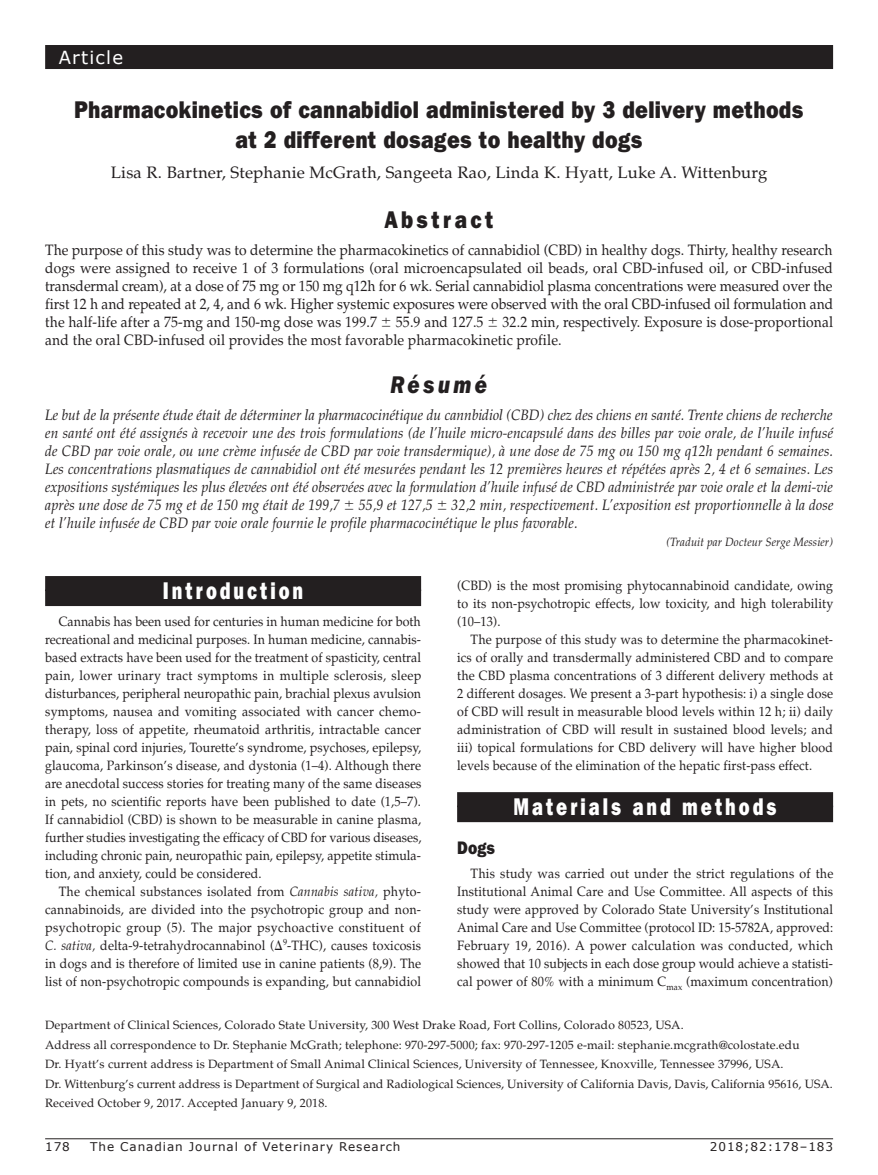
<style>
.page{position:relative;width:878px;height:1175px;background:#fff}
.page>*{position:absolute;margin:0;border:0;box-sizing:border-box;transform-origin:0 0}
.t1{font:800 24px/30px "Franklin Gothic IT Cby BT";letter-spacing:.015em;color:#231f20;text-align:center;scale:.87 1}
.t2{font:800 24px "Franklin Gothic IT Cby BT";letter-spacing:.165em;color:#fff;scale:.75 1}
.t3{font:800 24px "Franklin Gothic IT Cby BT";letter-spacing:.165em;color:#231f20;scale:.85 1}
.t4{font:italic 800 24px "Franklin Gothic IT Cby BT";letter-spacing:.165em;color:#231f20;scale:.85 1}
.t5{font:18px "Verdana";letter-spacing:.07em;color:#fff}
.t6{font:800 18px "Franklin Gothic IT Cby BT";color:#231f20;scale:.85 1}
.t7{font:16.5px "Palatino";letter-spacing:.015em;color:#231f20}
.t8{font:italic 15px/18px "Palatino";letter-spacing:.015em;color:#231f20;text-align:justify;scale:.92 1}
.t9{font:15px/18px "Palatino";letter-spacing:.015em;color:#231f20;text-align:justify;scale:.92 1}
.t10{font:13.5px/18px "Palatino";letter-spacing:.015em;color:#231f20;text-align:justify;scale:.92 1}
.t11{font:12px/19.5px "Palatino";letter-spacing:.015em;color:#231f20}
.t12{font:12px "Verdana";letter-spacing:.075em;color:#231f20}
.t13{font:italic 12px "Palatino";letter-spacing:.01em;color:#231f20;scale:.92 1}
.s1{font-family:"Mathematical Pi One"}
.s2{font-family:"Mathematical Pi One";font-style:normal}
.s3{font-style:italic}
</style>
<div class="page">
<div style="left:45px;top:45px;width:788px;height:24px;background:#231f20"></div>
<hr style="left:45px;top:1138px;width:788px;height:1px;background:#231f20">
<div style="left:45px;top:576px;width:376px;height:15px;background:#231f20"></div>
<div style="left:45px;top:589px;width:376px;height:17px;background:#231f20"></div>
<div style="left:457px;top:792px;width:376px;height:15px;background:#231f20"></div>
<div style="left:457px;top:805px;width:376px;height:17px;background:#231f20"></div>
<h2 class="t5" style="left:59px;top:45px;width:66px">Article</h2>
<h1 class="t1" style="left:74px;top:94px;width:839px">Pharmacokinetics of cannabidiol administered by 3 delivery methods at 2 different dosages to healthy dogs</h1>
<p class="t7" style="left:111px;top:163px;width:658px">Lisa R. Bartner, Stephanie McGrath, Sangeeta Rao, Linda K. Hyatt, Luke A. Wittenburg</p>
<h1 class="t3" style="left:385px;top:204px;width:129px">Abstract</h1>
<p class="t9" style="left:45px;top:241px;width:858px">The purpose of this study was to determine the pharmacokinetics of cannabidiol (CBD) in healthy dogs. Thirty, healthy research dogs were assigned to receive 1 of 3 formulations (oral microencapsulated oil beads, oral CBD-infused oil, or CBD-infused transdermal cream), at a dose of 75 mg or 150 mg q12h for 6 wk. Serial cannabidiol plasma concentrations were measured over the first 12 h and repeated at 2, 4, and 6 wk. Higher systemic exposures were observed with the oral CBD-infused oil formulation and the half-life after a 75-mg and 150-mg dose was 199.7 <span class="s1">6</span> 55.9 and 127.5 <span class="s1">6</span> 32.2 min, respectively. Exposure is dose-proportional and the oral CBD-infused oil provides the most favorable pharmacokinetic profile.</p>
<h1 class="t4" style="left:391px;top:370px;width:115px">Résumé</h1>
<p class="t8" style="left:45px;top:406px;width:858px">Le but de la présente étude était de déterminer la pharmacocinétique du cannbidiol (CBD) chez des chiens en santé. Trente chiens de recherche en santé ont été assignés à recevoir une des trois formulations (de l’huile micro-encapsulé dans des billes par voie orale, de l’huile infusé de CBD par voie orale, ou une crème infusée de CBD par voie transdermique), à une dose de 75 mg ou 150 mg q12h pendant 6 semaines.<br>Les concentrations plasmatiques de cannabidiol ont été mesurées pendant les 12 premières heures et répétées après 2, 4 et 6 semaines. Les expositions systémiques les plus élevées ont été observées avec la formulation d’huile infusé de CBD administrée par voie orale et la demi-vie après une dose de 75 mg et de 150 mg était de 199,7 <span class="s2">6</span> 55,9 et 127,5 <span class="s2">6</span> 32,2 min, respectivement. L’exposition est proportionnelle à la dose et l’huile infusée de CBD par voie orale fournie le profile pharmacocinétique le plus favorable.</p>
<p class="t13" style="left:666px;top:534px;width:183px">(Traduit par Docteur Serge Messier)</p>
<h1 class="t2" style="left:163px;top:575px;width:188px">Introduction</h1>
<p class="t10" style="left:45px;top:612px;width:410px;text-indent:14px">Cannabis has been used for centuries in human medicine for both recreational and medicinal purposes. In human medicine, cannabis&shy;based extracts have been used for the treatment of spasticity, central pain, lower urinary tract symptoms in multiple sclerosis, sleep disturbances, peripheral neuropathic pain, brachial plexus avulsion symptoms, nausea and vomiting associated with cancer chemo&shy;therapy, loss of appetite, rheumatoid arthritis, intractable cancer pain, spinal cord injuries, Tourette’s syndrome, psychoses, epilepsy, glaucoma, Parkinson’s disease, and dystonia (1–4). Although there are anecdotal success stories for treating many of the same diseases in pets, no scientific reports have been published to date (1,5–7).<br>If cannabidiol (CBD) is shown to be measurable in canine plasma, further studies investigating the efficacy of CBD for various diseases, including chronic pain, neuropathic pain, epilepsy, appetite stimula&shy;tion, and anxiety, could be considered.</p>
<p class="t10" style="left:45px;top:882px;width:410px;text-indent:14px">The chemical substances isolated from <span class="s3">Cannabis sativa,</span> phyto&shy;cannabinoids, are divided into the psychotropic group and non&shy;psychotropic group (5). The major psychoactive constituent of <span class="s3">C. sativa,</span> delta-9-tetrahydrocannabinol (<span class="s1">D</span><sup>9</sup>-THC), causes toxicosis in dogs and is therefore of limited use in canine patients (8,9). The list of non-psychotropic compounds is expanding, but cannabidiol</p>
<p class="t10" style="left:457px;top:576px;width:410px">(CBD) is the most promising phytocannabinoid candidate, owing to its non-psychotropic effects, low toxicity, and high tolerability (10–13).</p>
<p class="t10" style="left:457px;top:630px;width:410px;text-indent:14px">The purpose of this study was to determine the pharmacokinet&shy;ics of orally and transdermally administered CBD and to compare the CBD plasma concentrations of 3 different delivery methods at 2 different dosages. We present a 3-part hypothesis: i) a single dose of CBD will result in measurable blood levels within 12 h; ii) daily administration of CBD will result in sustained blood levels; and iii) topical formulations for CBD delivery will have higher blood levels because of the elimination of the hepatic first-pass effect.</p>
<h1 class="t2" style="left:513px;top:791px;width:352px">Materials and methods</h1>
<h2 class="t6" style="left:457px;top:835px;width:46px">Dogs</h2>
<p class="t10" style="left:457px;top:864px;width:410px;text-indent:14px">This study was carried out under the strict regulations of the Institutional Animal Care and Use Committee. All aspects of this study were approved by Colorado State University’s Institutional Animal Care and Use Committee (protocol ID: 15-5782A, approved:<br>February 19, 2016). A power calculation was conducted, which showed that 10 subjects in each dose group would achieve a statisti&shy;cal power of 80% with a minimum C<sub>max</sub> (maximum concentration)</p>
<p class="t11" style="left:45px;top:1015px;width:789px">Department of Clinical Sciences, Colorado State University, 300 West Drake Road, Fort Collins, Colorado 80523, USA.<br>Address all correspondence to Dr. Stephanie McGrath; telephone: 970-297-5000; fax: 970-297-1205 e-mail: stephanie.mcgrath@colostate.edu<br>Dr. Hyatt’s current address is Department of Small Animal Clinical Sciences, University of Tennessee, Knoxville, Tennessee 37996, USA.<br>Dr. Wittenburg’s current address is Department of Surgical and Radiological Sciences, University of California Davis, Davis, California 95616, USA.<br>Received October 9, 2017. Accepted January 9, 2018.</p>
<p class="t12" style="left:45px;top:1138px;width:26px">178</p>
<p class="t12" style="left:90px;top:1138px;width:312px">The Canadian Journal of Veterinary Research</p>
<p class="t12" style="left:710px;top:1138px;width:125px">2018;82:178–183</p>
</div>
